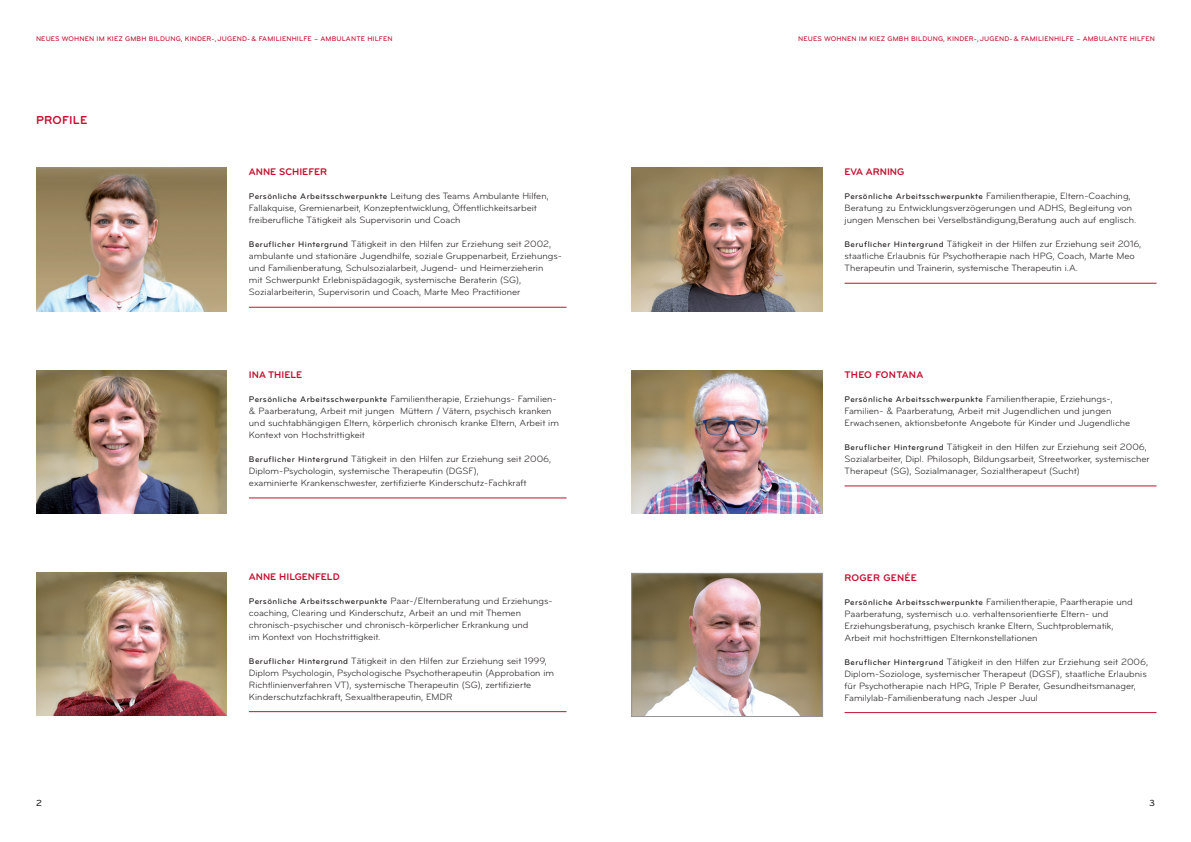
<style>
.page{position:relative;width:1191px;height:842px;background:#fff}
.page>*{position:absolute;margin:0;border:0;box-sizing:border-box;transform-origin:0 0}
.t1{font:700 12px "Bryant";letter-spacing:.02em;color:#c3102f}
.t2{font:700 10px "Bryant";color:#c3102f}
.t3{font:700 10px "Bryant";letter-spacing:.02em;color:#c3102f}
.t4{font:9.5px/12px "Bryant";color:#231f20}
.t5{font:500 9.2px "Bryant";color:#231f20}
.t6{font:500 8.5px "Bryant";letter-spacing:.05em;color:#231f20}
.t7{font:500 7px "Bryant";letter-spacing:.02em;color:#c3102f}
.s1{font-weight:500;font-size:8.5px}
.s2{font-weight:400;font-size:9.5px}
</style>
<div class="page">
<hr style="left:249px;top:498px;width:317px;height:1px;background:#c3102f">
<hr style="left:249px;top:307px;width:317px;height:1px;background:#c3102f">
<img style="left:36px;top:168px;width:191px;height:143px">
<img style="left:36px;top:370px;width:191px;height:143px">
<img style="left:36px;top:572px;width:191px;height:143px">
<hr style="left:249px;top:711px;width:317px;height:1px;background:#c3102f">
<hr style="left:844px;top:712px;width:312px;height:1px;background:#c3102f">
<hr style="left:844px;top:486px;width:312px;height:1px;background:#c3102f">
<img style="left:633px;top:575px;width:187px;height:140px">
<div style="left:631px;top:573px;width:191px;height:144px;border:1px solid #939598"></div>
<img style="left:631px;top:370px;width:191px;height:143px">
<img style="left:631px;top:168px;width:191px;height:143px">
<hr style="left:844px;top:283px;width:312px;height:1px;background:#c3102f">
<p class="t7" style="left:36px;top:35px;width:358px">NEUES WOHNEN IM KIEZ GMBH BILDUNG, KINDER-, JUGEND- &amp; FAMILIENHILFE – AMBULANTE HILFEN</p>
<p class="t7" style="left:798px;top:35px;width:358px">NEUES WOHNEN IM KIEZ GMBH BILDUNG, KINDER-, JUGEND- &amp; FAMILIENHILFE – AMBULANTE HILFEN</p>
<p class="t1" style="left:36px;top:114px;width:53px">PROFILE</p>
<p class="t5" style="left:36px;top:798px;width:7px">2</p>
<p class="t2" style="left:249px;top:167px;width:80px">ANNE SCHIEFER</p>
<p class="t4" style="left:249px;top:191px;width:301px"><span class="s1">Persönliche Arbeitsschwerpunkte</span> Leitung des Teams Ambulante Hilfen,<br>Fallakquise, Gremienarbeit, Konzeptentwicklung, Öffentlichkeitsarbeit freiberufliche Tätigkeit als Supervisorin und Coach</p>
<p class="t4" style="left:249px;top:239px;width:314px"><span class="s1">Beruflicher Hintergrund</span> Tätigkeit in den Hilfen zur Erziehung seit 2002, ambulante und stationäre Jugendhilfe, soziale Gruppenarbeit, Erziehungs&shy;und Familienberatung, Schulsozialarbeit, Jugend- und Heimerzieherin<br>mit Schwerpunkt Erlebnispädagogik, systemische Beraterin (SG), Sozialarbeiterin, Supervisorin und Coach, Marte Meo Practitioner</p>
<p class="t2" style="left:249px;top:369px;width:55px">INA THIELE</p>
<p class="t4" style="left:249px;top:393px;width:311px"><span class="s1">Persönliche Arbeitsschwerpunkte</span> Familientherapie, Erziehungs- Familien-&amp; Paarberatung, Arbeit mit jungen Müttern / Vätern, psychisch kranken und suchtabhängigen Eltern, körperlich chronisch kranke Eltern, Arbeit im Kontext von Hochstrittigkeit</p>
<p class="t4" style="left:249px;top:453px;width:303px"><span class="s1">Beruflicher Hintergrund</span> Tätigkeit in den Hilfen zur Erziehung seit 2006,<br>Diplom-Psychologin, systemische Therapeutin (DGSF),<br>examinierte Krankenschwester, zertifizierte Kinderschutz-Fachkraft</p>
<p class="t2" style="left:249px;top:571px;width:92px">ANNE HILGENFELD</p>
<p class="t4" style="left:249px;top:595px;width:305px"><span class="s1">Persönliche Arbeitsschwerpunkte</span> Paar-/Elternberatung und Erziehungs&shy;coaching, Clearing und Kinderschutz, Arbeit an und mit Themen chronisch-psychischer und chronisch-körperlicher Erkrankung und<br>im Kontext von Hochstrittigkeit.</p>
<p class="t4" style="left:249px;top:655px;width:307px"><span class="s1">Beruflicher Hintergrund</span> Tätigkeit in den Hilfen zur Erziehung seit 1999, Diplom Psychologin, Psychologische Psychotherapeutin (Approbation im Richtlinienverfahren VT), systemische Therapeutin (SG), zertifizierte Kinderschutzfachkraft, Sexualtherapeutin, EMDR</p>
<p class="t2" style="left:844px;top:167px;width:61px">EVA ARNING</p>
<p class="t4" style="left:844px;top:191px;width:293px"><span class="s1">Persönliche Arbeitsschwerpunkte</span> Familientherapie, Eltern-Coaching,<br>Beratung zu Entwicklungsverzögerungen und ADHS, Begleitung von jungen Menschen bei Verselbständigung,Beratung auch auf englisch.</p>
<p class="t4" style="left:844px;top:239px;width:298px"><span class="s1">Beruflicher Hintergrund</span> Tätigkeit in der Hilfen zur Erziehung seit 2016, staatliche Erlaubnis für Psychotherapie nach HPG, Coach, Marte Meo<br>Therapeutin und Trainerin, systemische Therapeutin i.A.</p>
<p class="t3" style="left:844px;top:369px;width:80px">THEO FONTANA</p>
<p class="t6" style="left:844px;top:394px;width:269px">Persönliche Arbeitsschwerpunkte <span class="s2">Familientherapie, Erziehungs-,</span></p>
<p class="t4" style="left:844px;top:405px;width:287px">Familien- &amp; Paarberatung, Arbeit mit Jugendlichen und jungen<br>Erwachsenen, aktionsbetonte Angebote für Kinder und Jugendliche</p>
<p class="t4" style="left:844px;top:441px;width:306px"><span class="s1">Beruflicher Hintergrund</span> Tätigkeit in den Hilfen zur Erziehung seit 2006,<br>Sozialarbeiter, Dipl. Philosoph, Bildungsarbeit, Streetworker, systemischer<br>Therapeut (SG), Sozialmanager, Sozialtherapeut (Sucht)</p>
<p class="t3" style="left:844px;top:572px;width:74px">ROGER GENÉE</p>
<p class="t4" style="left:844px;top:596px;width:290px"><span class="s1">Persönliche Arbeitsschwerpunkte</span> Familientherapie, Paartherapie und Paarberatung, systemisch u.o. verhaltensorientierte Eltern- und Erziehungsberatung, psychisch kranke Eltern, Suchtproblematik, Arbeit mit hochstrittigen Elternkonstellationen</p>
<p class="t4" style="left:844px;top:656px;width:305px"><span class="s1">Beruflicher Hintergrund</span> Tätigkeit in den Hilfen zur Erziehung seit 2006, Diplom-Soziologe, systemischer Therapeut (DGSF), staatliche Erlaubnis für Psychotherapie nach HPG, Triple P Berater, Gesundheitsmanager, Familylab-Familienberatung nach Jesper Juul</p>
<p class="t5" style="left:1149px;top:798px;width:7px">3</p>
</div>
